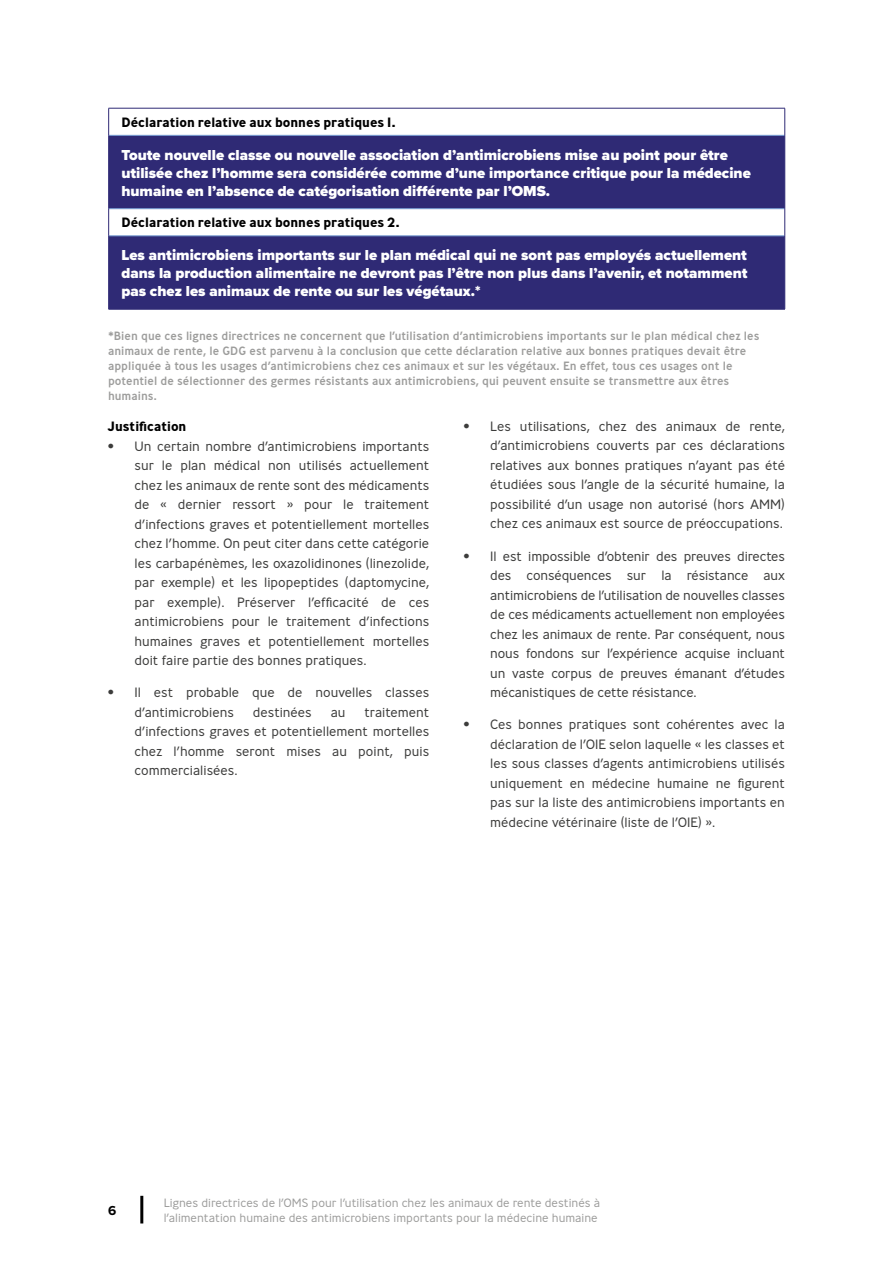
<style>
.page{position:relative;width:893px;height:1263px;background:#fff}
.page>*{position:absolute;margin:0;border:0;box-sizing:border-box;transform-origin:0 0}
.t1{font:900 15px/18px "Proxima Nova";color:#fff}
.t2{font:300 13.5px/19.5px "Ministry";color:#3c3c3b;text-align:justify}
.t3{font:700 13.5px "Ministry";color:#000}
.t4{font:700 13.5px "Proxima Nova";color:#000}
.t5{font:500 12px/15px "Ministry";color:#9d9d9c}
.t6{font:300 12px/15px "Ministry";color:#9d9d9c}
</style>
<div class="page">
<svg style="left:109px;top:136px;width:675px;height:173px;background:#4f4b8a"></svg>
<hr style="left:109px;top:135px;width:676px;height:1px;background:#769dd2">
<hr style="left:109px;top:208px;width:676px;height:1px;background:#769dd2">
<hr style="left:109px;top:236px;width:676px;height:1px;background:#769dd2">
<hr style="left:108px;top:108px;width:677px;height:1px;background:#2f2a75">
<svg style="left:108px;top:108px;width:1px;height:27px"></svg>
<svg style="left:784px;top:108px;width:1px;height:27px"></svg>
<hr style="left:108px;top:135px;width:1px;height:74px;background:#2f2a75">
<hr style="left:784px;top:135px;width:1px;height:74px;background:#2f2a75">
<svg style="left:108px;top:209px;width:1px;height:27px"></svg>
<svg style="left:784px;top:209px;width:1px;height:27px"></svg>
<hr style="left:108px;top:236px;width:1px;height:73px;background:#2f2a75">
<hr style="left:784px;top:236px;width:1px;height:73px;background:#2f2a75">
<hr style="left:108px;top:309px;width:677px;height:1px;background:#2f2a75">
<hr style="left:140px;top:1196px;width:3px;height:27px;background:#000">
<p class="t3" style="left:121px;top:113px;width:276px">Déclaration relative aux bonnes pratiques 1.</p>
<p class="t1" style="left:121px;top:146px;width:631px">Toute nouvelle classe ou nouvelle association d’antimicrobiens mise au point pour être utilisée chez l’homme sera considérée comme d’une importance critique pour la médecine humaine en l’absence de catégorisation différente par l’OMS.</p>
<p class="t3" style="left:121px;top:214px;width:280px">Déclaration relative aux bonnes pratiques 2.</p>
<p class="t1" style="left:121px;top:246px;width:628px;text-align:justify">Les antimicrobiens importants sur le plan médical qui ne sont pas employés actuellement dans la production alimentaire ne devront pas l’être non plus dans l’avenir, et notamment pas chez les animaux de rente ou sur les végétaux.*</p>
<p class="t5" style="left:108px;top:328px;width:653px">*Bien que ces lignes directrices ne concernent que l’utilisation d’antimicrobiens importants sur le plan médical chez les animaux de rente, le GDG est parvenu à la conclusion que cette déclaration relative aux bonnes pratiques devait être appliquée à tous les usages d’antimicrobiens chez ces animaux et sur les végétaux. En effet, tous ces usages ont le potentiel de sélectionner des germes résistants aux antimicrobiens, qui peuvent ensuite se transmettre aux êtres humains.</p>
<p class="t3" style="left:108px;top:418px;width:80px">Justification</p>
<p class="t2" style="left:135px;top:436px;width:296px;text-indent:-27px">• Un certain nombre d’antimicrobiens importants sur le plan médical non utilisés actuellement chez les animaux de rente sont des médicaments de « dernier ressort » pour le traitement d’infections graves et potentiellement mortelles chez l’homme. On peut citer dans cette catégorie les carbapénèmes, les oxazolidinones (linezolide, par exemple) et les lipopeptides (daptomycine, par exemple). Préserver l’efficacité de ces antimicrobiens pour le traitement d’infections humaines graves et potentiellement mortelles doit faire partie des bonnes pratiques.</p>
<p class="t2" style="left:135px;top:683px;width:296px;text-indent:-27px">• Il est probable que de nouvelles classes d’antimicrobiens</p>
<p class="t2" style="left:253px;top:702px;width:61px">destinées</p>
<p class="t2" style="left:331px;top:702px;width:16px">au</p>
<p class="t2" style="left:135px;top:702px;width:296px;text-indent:230px">traitement d’infections graves et potentiellement mortelles chez l’homme seront mises au point, puis commercialisées.</p>
<p class="t2" style="left:490px;top:416px;width:296px;text-indent:-27px">• Les utilisations, chez des animaux de rente, d’antimicrobiens couverts par ces déclarations relatives aux bonnes pratiques n’ayant pas été étudiées sous l’angle de la sécurité humaine, la possibilité d’un usage non autorisé (hors AMM) chez ces animaux est source de préoccupations.</p>
<p class="t2" style="left:490px;top:546px;width:296px;text-indent:-27px">• Il est impossible d’obtenir des preuves directes des conséquences sur la résistance aux antimicrobiens de l’utilisation de nouvelles classes de ces médicaments actuellement non employées chez les animaux de rente. Par conséquent, nous nous fondons sur l’expérience acquise incluant un vaste corpus de preuves émanant d’études mécanistiques de cette résistance.</p>
<p class="t2" style="left:490px;top:715px;width:296px;text-indent:-27px">• Ces bonnes pratiques sont cohérentes avec la déclaration de l’OIE selon laquelle « les classes et les sous classes d’agents antimicrobiens utilisés uniquement en médecine humaine ne figurent pas sur la liste des antimicrobiens importants en médecine vétérinaire (liste de l’OIE) ».</p>
<p class="t4" style="left:108px;top:1200px;width:10px">6</p>
<p class="t6" style="left:164px;top:1195px;width:438px">Lignes directrices de l’OMS pour l’utilisation chez les animaux de rente destinés à l’alimentation humaine des antimicrobiens importants pour la médecine humaine</p>
</div>
